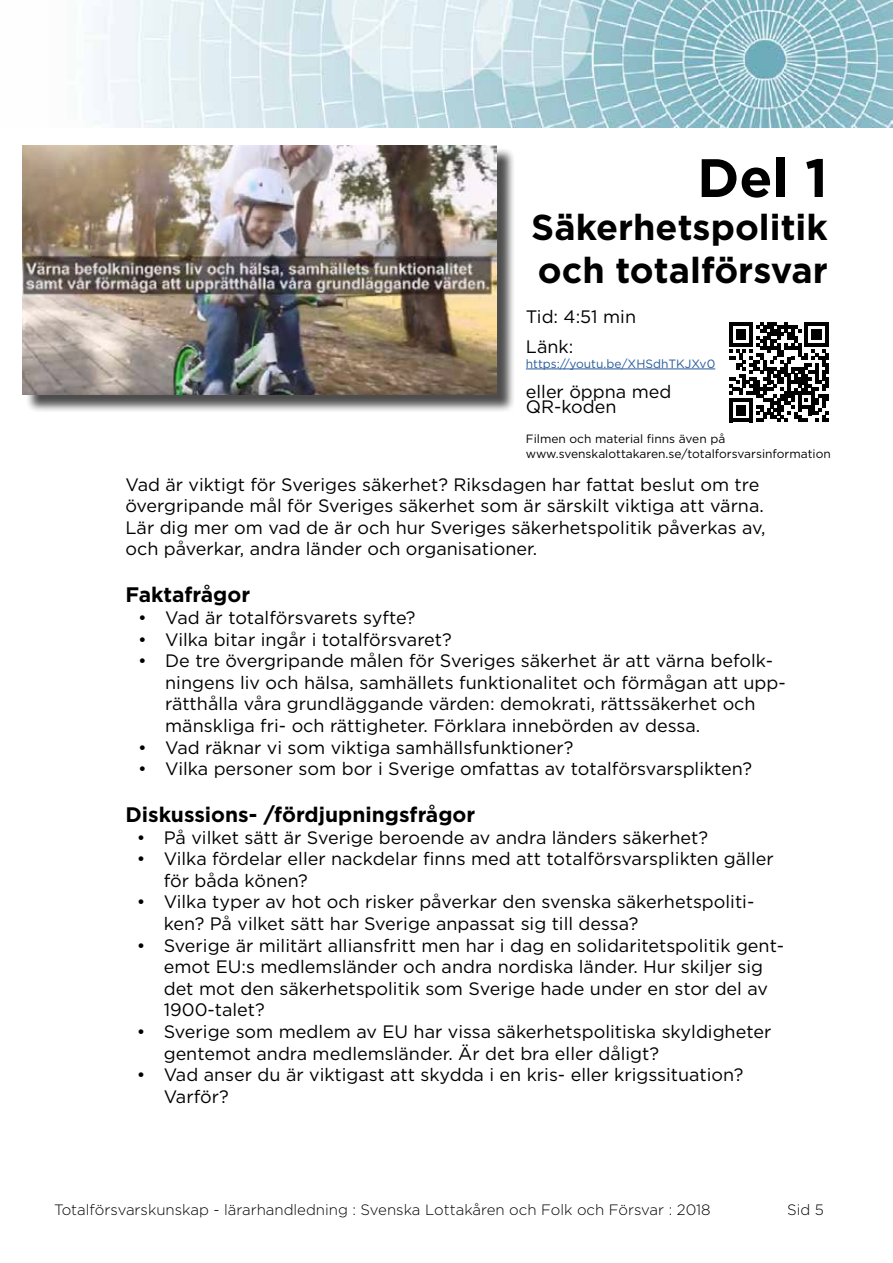
<style>
.page{position:relative;width:893px;height:1263px;background:#fff}
.page>*{position:absolute;margin:0;border:0;box-sizing:border-box;transform-origin:0 0}
.t1{font:700 54px "Gotham";color:#000}
.t2{font:700 36px/43.2px "Gotham";color:#000}
.t3{font:700 21px "Gotham";color:#000}
.t4{font:18px/21.6px "Gotham";color:#000}
.t5{font:300 15px "Gotham";color:#000}
.t6{font:12px/15px "Gotham";color:#000}
.t7{font:12px "Gotham";color:#275b9b}
</style>
<div class="page">
<img style="left:85px;top:0;width:808px;height:128px">
<div style="left:25px;top:148px;width:490px;height:265px;background:#000;opacity:.75"></div>
<img style="left:23px;top:145px;width:474px;height:249px">
<hr style="left:526px;top:369px;width:189px;height:1px;background:#275b9b">
<svg style="left:729px;top:322px;width:100px;height:100px"></svg>
<h1 class="t1" style="left:697px;top:142px;width:132px">Del 1</h1>
<h2 class="t2" style="left:531px;top:206px;width:298px">Säkerhetspolitik och totalförsvar</h2>
<p class="t4" style="left:526px;top:301px;width:112px;line-height:30px">Tid: 4:51 min<br>Länk:</p>
<p class="t7" style="left:526px;top:356px;width:191px">https://youtu.be/XHSdhTKJXv0</p>
<p class="t4" style="left:526px;top:383px;width:147px;line-height:15px">eller öppna med<br>QR-koden</p>
<p class="t6" style="left:526px;top:431px;width:307px">Filmen och material finns även på www.svenskalottakaren.se/totalforsvarsinformation</p>
<p class="t4" style="left:125px;top:473px;width:642px">Vad är viktigt för Sveriges säkerhet? Riksdagen har fattat beslut om tre övergripande mål för Sveriges säkerhet som är särskilt viktiga att värna.<br>Lär dig mer om vad de är och hur Sveriges säkerhetspolitik påverkas av, och påverkar, andra länder och organisationer.</p>
<p class="t3" style="left:125px;top:581px;width:126px">Faktafrågor</p>
<p class="t4" style="left:138px;top:606px;width:279px">• Vad är totalförsvarets syfte?</p>
<p class="t4" style="left:138px;top:628px;width:315px">• Vilka bitar ingår i totalförsvaret?</p>
<p class="t4" style="left:165px;top:649px;width:622px;text-indent:-27px">• De tre övergripande målen för Sveriges säkerhet är att värna befolk&shy;ningens liv och hälsa, samhällets funktionalitet och förmågan att upp&shy;rätthålla våra grundläggande värden: demokrati, rättssäkerhet och mänskliga fri- och rättigheter. Förklara innebörden av dessa.</p>
<p class="t4" style="left:138px;top:736px;width:437px">• Vad räknar vi som viktiga samhällsfunktioner?</p>
<p class="t4" style="left:138px;top:757px;width:615px">• Vilka personer som bor i Sverige omfattas av totalförsvarsplikten?</p>
<p class="t3" style="left:125px;top:800px;width:351px">Diskussions- /fördjupningsfrågor</p>
<p class="t4" style="left:137px;top:826px;width:573px">• På vilket sätt är Sverige beroende av andra länders säkerhet?</p>
<p class="t4" style="left:164px;top:847px;width:611px;text-indent:-27px">• Vilka fördelar eller nackdelar finns med att totalförsvarsplikten gäller för båda könen?</p>
<p class="t4" style="left:164px;top:891px;width:592px;text-indent:-27px">• Vilka typer av hot och risker påverkar den svenska säkerhetspoliti&shy;ken? På vilket sätt har Sverige anpassat sig till dessa?</p>
<p class="t4" style="left:164px;top:934px;width:622px;text-indent:-27px">• Sverige är militärt alliansfritt men har i dag en solidaritetspolitik gent&shy;emot EU:s medlemsländer och andra nordiska länder. Hur skiljer sig det mot den säkerhetspolitik som Sverige hade under en stor del av 1900-talet?</p>
<p class="t4" style="left:164px;top:1020px;width:609px;text-indent:-27px">• Sverige som medlem av EU har vissa säkerhetspolitiska skyldigheter gentemot andra medlemsländer. Är det bra eller dåligt?</p>
<p class="t4" style="left:164px;top:1063px;width:581px;text-indent:-27px">• Vad anser du är viktigast att skydda i en kris- eller krigssituation?<br>Varför?</p>
<p class="t5" style="left:54px;top:1201px;width:658px">Totalförsvarskunskap - lärarhandledning : Svenska Lottakåren och Folk och Försvar : 2018</p>
<p class="t5" style="left:787px;top:1201px;width:38px">Sid 5</p>
</div>
